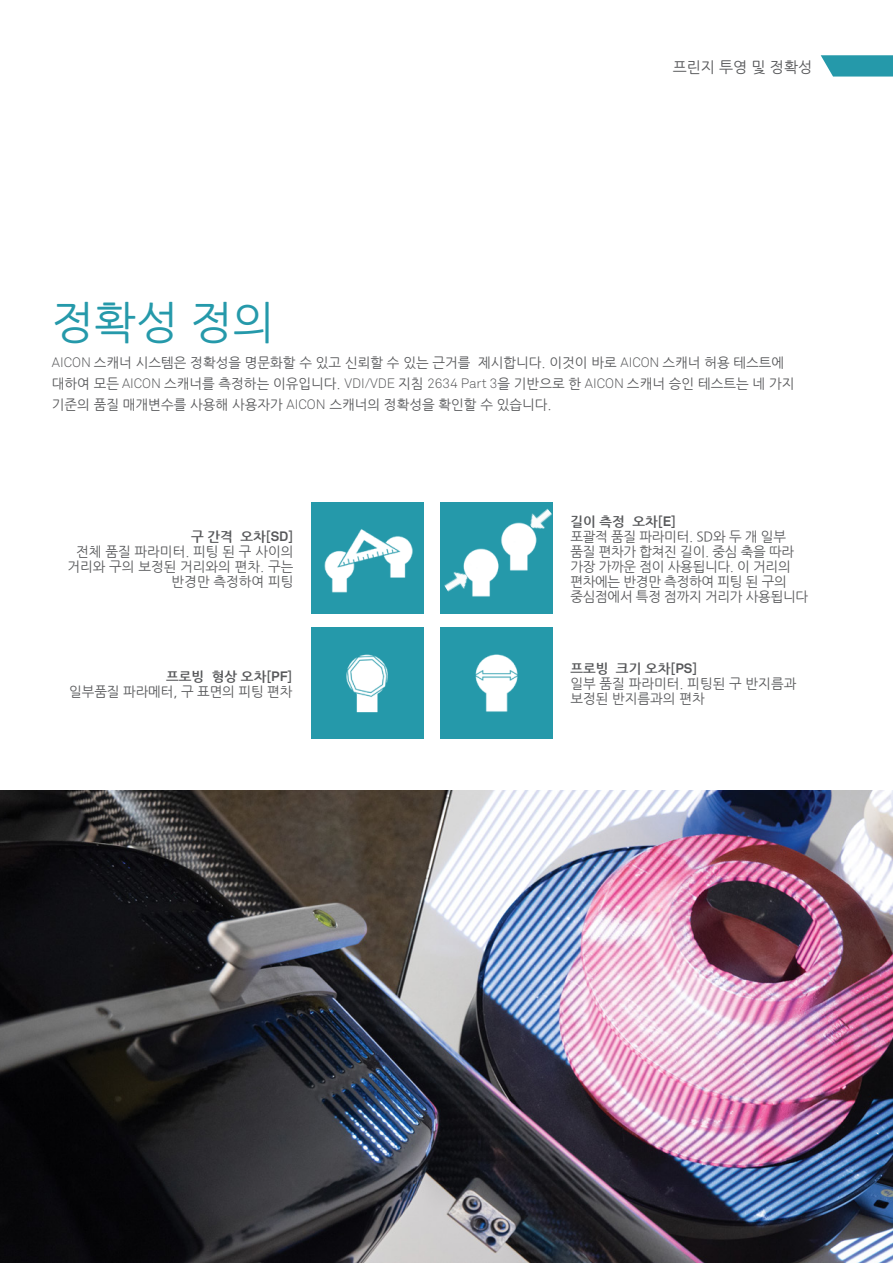
<style>
.page{position:relative;width:893px;height:1263px;background:#fff}
.page>*{position:absolute;margin:0;border:0;box-sizing:border-box;transform-origin:0 0}
.t1{font:45px "Nanum Gothic";color:#2599aa}
.Page_Title{font:15px "Nanum Gothic";color:#57585a}
.Body{font:13.5px/15px "Nanum Gothic";color:#57585a}
.Body-2{font:13.5px/15px "Nanum Gothic";letter-spacing:-.02em;color:#57585a}
.Body-3{font:700 13.5px "Nanum Gothic";color:#57585a}
.s1{font-family:"Akkurat Light Pro"}
.s2{font-family:"Akkurat Pro"}
</style>
<div class="page">
<svg style="left:821px;top:55px;width:72px;height:22px;background:#3da4b3"></svg>
<img style="left:0;top:791px;width:893px;height:472px">
<div style="left:440px;top:627px;width:112px;height:112px;background:#2599aa"></div>
<img style="left:475px;top:654px;width:43px;height:58px">
<div style="left:311px;top:503px;width:113px;height:111px;background:#2599aa"></div>
<img style="left:324px;top:529px;width:89px;height:64px">
<div style="left:311px;top:627px;width:113px;height:112px;background:#2599aa"></div>
<img style="left:346px;top:654px;width:42px;height:59px">
<div style="left:440px;top:503px;width:112px;height:111px;background:#2599aa"></div>
<img style="left:463px;top:548px;width:30px;height:49px">
<img style="left:480px;top:522px;width:73px;height:57px">
<img style="left:524px;top:503px;width:29px;height:31px">
<img style="left:444px;top:566px;width:28px;height:31px">
<p class="Page_Title" style="left:673px;top:60px;width:141px">프린지 투영 및 정확성</p>
<p class="t1" style="left:52px;top:301px;width:224px">정확성 정의</p>
<p class="Body" style="left:52px;top:352px;width:744px;line-height:21px"><span class="s1">AICON</span> 스캐너 시스템은 정확성을 명문화할 수 있고 신뢰할 수 있는 근거를 제시합니다. 이것이 바로 <span class="s1">AICON</span> 스캐너 허용 테스트에 대하여 모든 <span class="s1">AICON</span> 스캐너를 측정하는 이유입니다. <span class="s1">VDI/VDE</span> 지침 <span class="s1">2634 Part 3</span>을 기반으로 한 <span class="s1">AICON</span> 스캐너 승인 테스트는 네 가지 기준의 품질 매개변수를 사용해 사용자가 <span class="s1">AICON</span> 스캐너의 정확성을 확인할 수 있습니다.</p>
<p class="Body-3" style="left:191px;top:530px;width:104px">구 간격 오차<span class="s2">[SD]</span></p>
<p class="Body" style="left:67px;top:544px;width:228px;text-align:right">전체 품질 파라미터. 피팅 된 구 사이의 거리와 구의 보정된 거리와의 편차. 구는 반경만 측정하여 피팅</p>
<p class="Body-3" style="left:166px;top:670px;width:128px">프로빙 형상 오차<span class="s2">[PF]</span></p>
<p class="Body" style="left:69px;top:684px;width:225px">일부품질 파라메터, 구 표면의 피팅 편차</p>
<p class="Body-3" style="left:570px;top:515px;width:107px">길이 측정 오차<span class="s2">[E]</span></p>
<p class="Body-2" style="left:570px;top:529px;width:239px">포괄적 품질 파라미터. SD와 두 개 일부 품질 편차가 합쳐진 길이. 중심 축을 따라 가장 가까운 점이 사용됩니다. 이 거리의 편차에는 반경만 측정하여 피팅 된 구의 중심점에서 특정 점까지 거리가 사용됩니다</p>
<p class="Body-3" style="left:570px;top:662px;width:128px">프로빙 크기 오차<span class="s2">[PS]</span></p>
<p class="Body" style="left:570px;top:677px;width:228px">일부 품질 파라미터. 피팅된 구 반지름과 보정된 반지름과의 편차</p>
</div>
